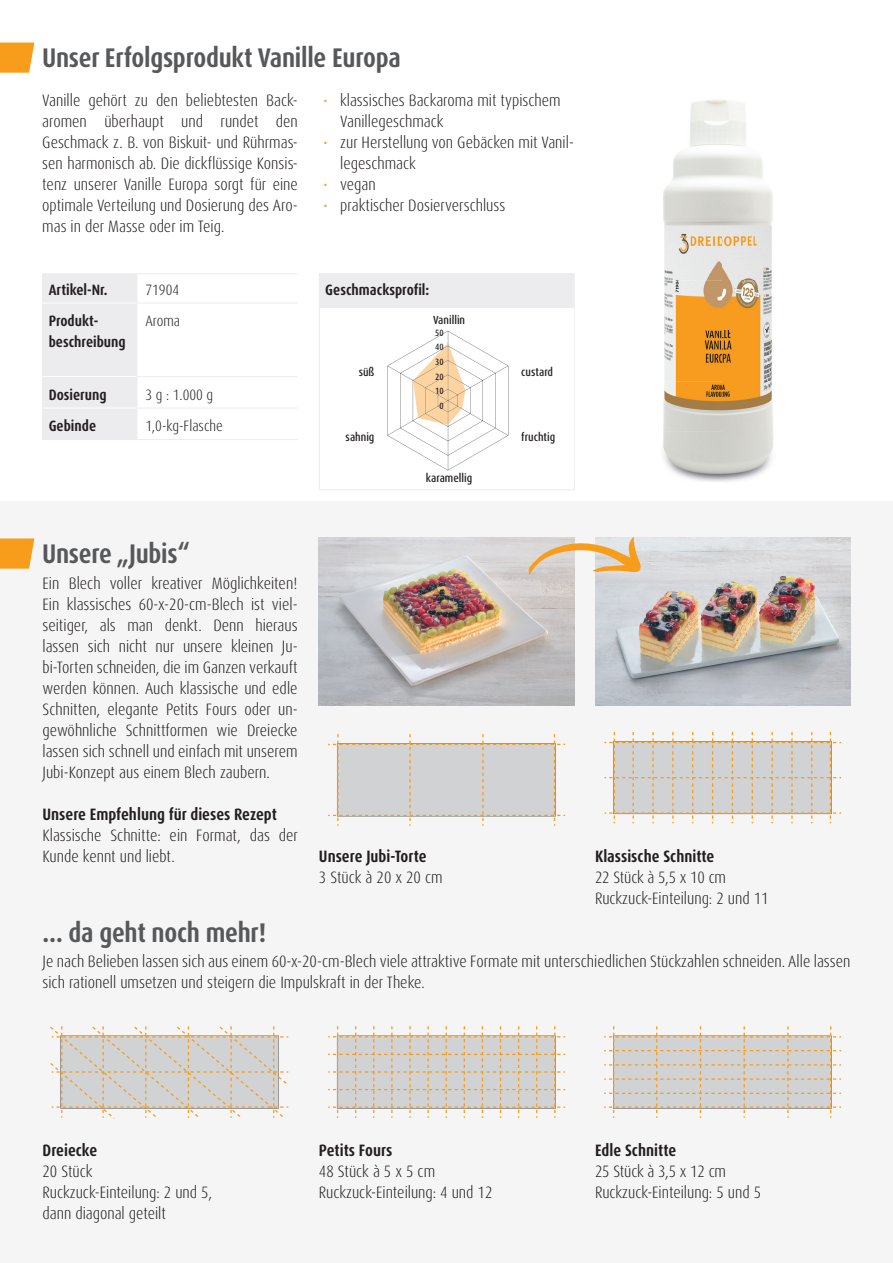
<style>
.page{position:relative;width:893px;height:1263px;background:#fff}
.page>*{position:absolute;margin:0;border:0;box-sizing:border-box;transform-origin:0 0}
.t1{font:700 condensed 27px "Dax Pro";letter-spacing:-.01em;color:#57585a}
.t2{font:300 condensed 16.5px/21px "Dax Pro";color:#231f20}
.t3{font:700 condensed 16.5px "Dax Pro";color:#231f20}
.t4{font:700 condensed 15px/21px "Dax Pro";color:#231f20}
.t5{font:300 condensed 15px "Dax Pro";color:#231f20}
.t6{font:500 condensed 11.7px "Dax Pro";color:#231f20}
.t7{font:500 condensed 9.15px/14.5px "Dax Pro";color:#231f20;text-align:center}
.s1{color:#f89c1c}
</style>
<div class="page">
<div style="left:0;top:502px;width:893px;height:761px;background:#f5f5f6"></div>
<svg style="left:0;top:538px;width:34px;height:31px"></svg>
<img style="left:319px;top:537px;width:255px;height:169px">
<img style="left:595px;top:537px;width:255px;height:169px">
<svg style="left:528px;top:536px;width:113px;height:39px"></svg>
<div style="left:319px;top:274px;width:255px;height:34px;background:#ececee"></div>
<hr style="left:574px;top:308px;width:1px;height:181px;background:#ececee">
<hr style="left:319px;top:273px;width:255px;height:1px;background:#ececee">
<hr style="left:319px;top:308px;width:1px;height:181px;background:#ececee">
<hr style="left:319px;top:489px;width:255px;height:1px;background:#ececee">
<img style="left:663px;top:100px;width:110px;height:382px">
<img style="left:574px;top:274px;width:1px;height:34px">
<div style="left:42px;top:274px;width:96px;height:166px;background:#ececee"></div>
<hr style="left:42px;top:303px;width:1px;height:74px;background:#ececee">
<hr style="left:137px;top:303px;width:1px;height:74px;background:#ececee">
<hr style="left:42px;top:377px;width:1px;height:31px;background:#ececee">
<hr style="left:137px;top:377px;width:1px;height:31px;background:#ececee">
<hr style="left:42px;top:408px;width:1px;height:31px;background:#ececee">
<hr style="left:137px;top:408px;width:1px;height:31px;background:#ececee">
<hr style="left:43px;top:273px;width:94px;height:1px;background:#ececee">
<hr style="left:137px;top:273px;width:161px;height:1px;background:#ececee">
<hr style="left:137px;top:303px;width:161px;height:1px;background:#ececee">
<hr style="left:137px;top:376px;width:161px;height:1px;background:#ececee">
<hr style="left:137px;top:408px;width:161px;height:1px;background:#ececee">
<hr style="left:43px;top:439px;width:94px;height:1px;background:#ececee">
<hr style="left:137px;top:439px;width:161px;height:1px;background:#ececee">
<hr style="left:43px;top:303px;width:94px;height:1px;background:#fff">
<hr style="left:43px;top:376px;width:94px;height:1px;background:#fff">
<hr style="left:43px;top:408px;width:94px;height:1px;background:#fff">
<svg style="left:0;top:43px;width:34px;height:30px"></svg>
<svg style="left:50px;top:1026px;width:239px;height:93px"></svg>
<svg style="left:605px;top:732px;width:236px;height:91px"></svg>
<svg style="left:328px;top:734px;width:237px;height:92px"></svg>
<svg style="left:604px;top:1026px;width:237px;height:92px"></svg>
<svg style="left:328px;top:1026px;width:237px;height:92px"></svg>
<svg style="left:387px;top:331px;width:121px;height:139px"></svg>
<h1 class="t1" style="left:42px;top:40px;width:360px">Unser Erfolgsprodukt Vanille Europa</h1>
<p class="t2" style="left:42px;top:89px;width:257px;text-align:justify">Vanille gehört zu den beliebtesten Back&shy;aromen überhaupt und rundet den Geschmack z. B. von Biskuit- und Rührmas&shy;sen harmonisch ab. Die dickflüssige Konsis&shy;tenz unserer Vanille Europa sorgt für eine optimale Verteilung und Dosierung des Aro&shy;mas in der Masse oder im Teig.</p>
<p class="t4" style="left:49px;top:279px;width:60px">Artikel-Nr.</p>
<p class="t5" style="left:145px;top:280px;width:35px">71904</p>
<p class="t4" style="left:49px;top:310px;width:79px">Produkt&shy;beschreibung</p>
<p class="t5" style="left:145px;top:311px;width:36px">Aroma</p>
<p class="t4" style="left:49px;top:384px;width:59px">Dosierung</p>
<p class="t5" style="left:145px;top:385px;width:69px">3 g : 1.000 g</p>
<p class="t4" style="left:49px;top:415px;width:49px">Gebinde</p>
<p class="t5" style="left:145px;top:416px;width:79px">1,0-kg-Flasche</p>
<p class="t2" style="left:340px;top:89px;width:222px;text-indent:-17px"><span class="s1">•</span> klassisches Backaroma mit typischem<br>Vanillegeschmack</p>
<p class="t2" style="left:340px;top:131px;width:235px;text-indent:-17px"><span class="s1">•</span> zur Herstellung von Gebäcken mit Vanil&shy;legeschmack</p>
<p class="t2" style="left:323px;top:173px;width:54px"><span class="s1">•</span> vegan</p>
<p class="t2" style="left:323px;top:194px;width:184px"><span class="s1">•</span> praktischer Dosierverschluss</p>
<p class="t4" style="left:325px;top:279px;width:105px">Geschmacksprofil:</p>
<p class="t6" style="left:433px;top:312px;width:34px">Vanillin</p>
<p class="t7" style="left:435px;top:325px;width:10px">50<br>40<br>30<br>20<br>10<br>0</p>
<p class="t6" style="left:359px;top:364px;width:17px">süß</p>
<p class="t6" style="left:521px;top:364px;width:33px">custard</p>
<p class="t6" style="left:346px;top:429px;width:30px">sahnig</p>
<p class="t6" style="left:426px;top:470px;width:48px">karamellig</p>
<p class="t6" style="left:521px;top:429px;width:35px">fruchtig</p>
<h1 class="t1" style="left:42px;top:536px;width:149px">Unsere „Jubis“</h1>
<p class="t2" style="left:43px;top:572px;width:257px;text-align:justify">Ein Blech voller kreativer Möglichkeiten!<br>Ein klassisches 60-x-20-cm-Blech ist viel&shy;seitiger, als man denkt. Denn hieraus lassen sich nicht nur unsere kleinen Ju&shy;bi-Torten schneiden, die im Ganzen verkauft werden können. Auch klassische und edle Schnitten, elegante Petits Fours oder un&shy;gewöhnliche Schnittformen wie Dreiecke lassen sich schnell und einfach mit unserem Jubi-Konzept aus einem Blech zaubern.</p>
<p class="t3" style="left:43px;top:803px;width:236px">Unsere Empfehlung für dieses Rezept</p>
<p class="t2" style="left:43px;top:824px;width:257px">Klassische Schnitte: ein Format, das der<br>Kunde kennt und liebt.</p>
<p class="t3" style="left:319px;top:845px;width:109px">Unsere Jubi-Torte</p>
<p class="t2" style="left:319px;top:866px;width:125px">3 Stück à 20 x 20 cm</p>
<p class="t3" style="left:595px;top:845px;width:121px">Klassische Schnitte</p>
<p class="t2" style="left:595px;top:866px;width:175px">22 Stück à 5,5 x 10 cm<br>Ruckzuck-Einteilung: 2 und 11</p>
<h1 class="t1" style="left:43px;top:915px;width:225px">… da geht noch mehr!</h1>
<p class="t2" style="left:43px;top:950px;width:809px">Je nach Belieben lassen sich aus einem 60-x-20-cm-Blech viele attraktive Formate mit unterschiedlichen Stückzahlen schneiden. Alle lassen sich rationell umsetzen und steigern die Impulskraft in der Theke.</p>
<p class="t3" style="left:43px;top:1139px;width:56px">Dreiecke</p>
<p class="t2" style="left:43px;top:1160px;width:171px">20 Stück<br>Ruckzuck-Einteilung: 2 und 5, dann diagonal geteilt</p>
<p class="t3" style="left:319px;top:1139px;width:75px">Petits Fours</p>
<p class="t2" style="left:319px;top:1160px;width:175px">48 Stück à 5 x 5 cm<br>Ruckzuck-Einteilung: 4 und 12</p>
<p class="t3" style="left:595px;top:1139px;width:83px">Edle Schnitte</p>
<p class="t2" style="left:595px;top:1160px;width:168px">25 Stück à 3,5 x 12 cm<br>Ruckzuck-Einteilung: 5 und 5</p>
</div>
